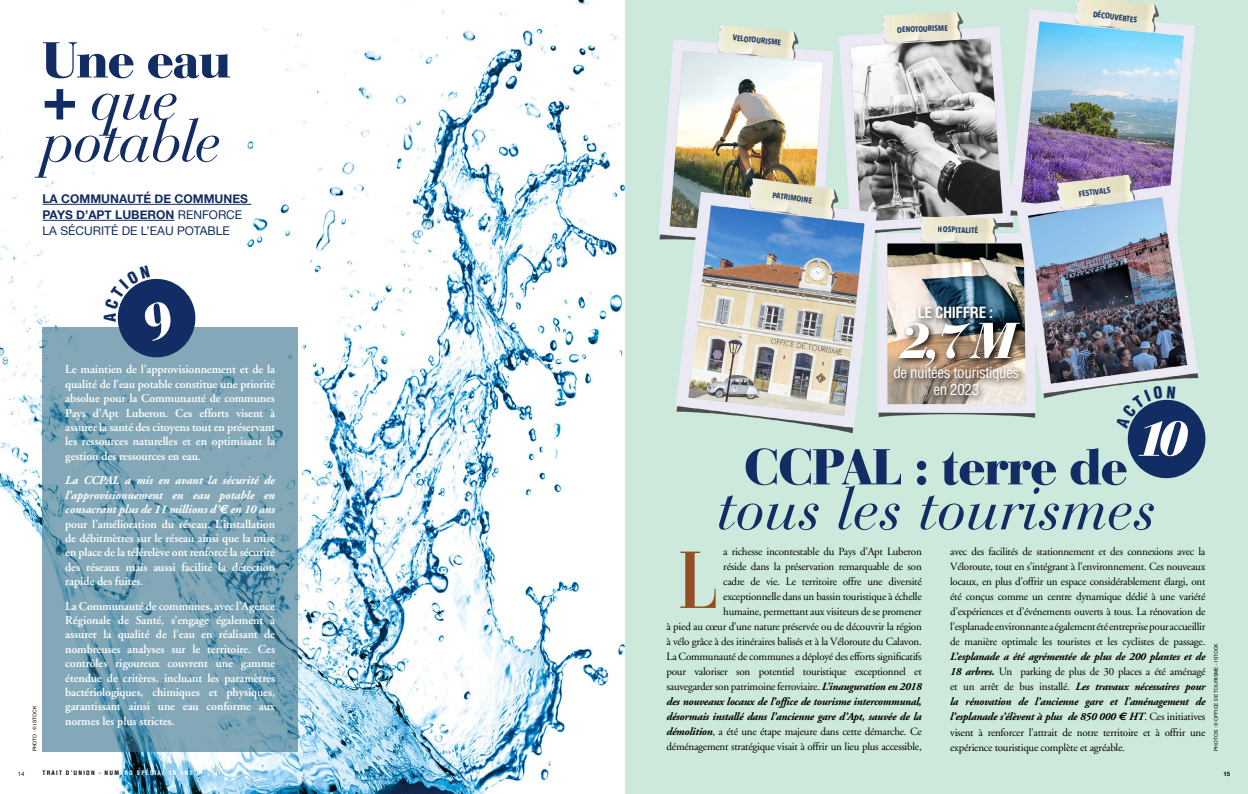
<style>
.page{position:relative;width:1248px;height:794px;background:#fff}
.page>*{position:absolute;margin:0;border:0;box-sizing:border-box;transform-origin:0 0}
.t1{font:700 80px "Bauer Bodoni";color:#925024;scale:.75 1}
.t2{font:italic 60px "Bauer Bodoni";letter-spacing:-.01em;color:#112d63}
.t3{font:italic 60px "Bauer Bodoni";letter-spacing:-.04em;color:#112d63}
.t4{font:900 50px "Bauer Bodoni";letter-spacing:-.04em;color:#112d63}
.t5{font:italic 900 50px "Bauer Bodoni";color:#fff}
.t6{font:condensed 15px "Helvetica";letter-spacing:-.025em;color:#fff}
.t7{font:700 condensed 15px "Helvetica";letter-spacing:-.025em;color:#fff}
.t8{font:600 12px/14.4px "Adobe Garamond";letter-spacing:-.01em;color:#fff;text-align:justify}
.t9{font:700 12px/16px "Helvetica Neue";color:#112d63}
.t10{font:11px/15px "Adobe Garamond";letter-spacing:-.02em;color:#000;text-align:justify}
.t11{font:700 8px "Avenir Next Condensed";color:#112d63}
.t12{font:700 condensed 6px "Helvetica";letter-spacing:.2em;color:#000}
.t13{font:6px "Helvetica Neue";color:#000}
.t14{font:700 6px "Helvetica Neue";color:#000}
.t15{font:5px "Helvetica";color:#000}
.s1{font-weight:900;font-style:normal}
.s2{font-weight:400}
.s3{font-weight:700;font-style:italic}
.s4{font-family:"Euro Sans";font-weight:700;font-style:italic}
.s5{color:#fff}
</style>
<div class="page">
<img style="left:0;top:0;width:1247px;height:794px">
<svg style="left:43px;top:327px;width:255px;height:424px;background:#7aa3b4"></svg>
<hr style="left:43px;top:204px;width:208px;height:1px;background:#112d63">
<hr style="left:43px;top:220px;width:131px;height:1px;background:#112d63">
<div style="left:895px;top:319px;width:132px;height:55px;background:#000;opacity:.9"></div>
<div style="left:890px;top:363px;width:135px;height:40px;background:#000;opacity:.9"></div>
<div style="left:914px;top:303px;width:85px;height:23px;background:#000;opacity:.9"></div>
<svg style="left:104px;top:266px;width:93px;height:93px"></svg>
<svg style="left:1115px;top:386px;width:94px;height:96px;background:#69859c"></svg>
<h3 class="t4" style="left:42px;top:30px;width:191px">Une eau</h3>
<h2 class="t2" style="left:42px;top:63px;width:138px"><span class="s1">+</span> que</h2>
<h2 class="t3" style="left:42px;top:105px;width:180px">potable</h2>
<p class="t9" style="left:43px;top:191px;width:207px">LA COMMUNAUTÉ DE COMMUNES<br>PAYS D’APT LUBERON <span class="s2">RENFORCE<br>LA SÉCURITÉ DE L’EAU POTABLE</span></p>
<p class="t15" style="left:31px;top:751px;width:47px;rotate:-90deg">PHOTO : © ISTOCK</p>
<p class="t8" style="left:65px;top:363px;width:211px">Le maintien de l’approvisionnement et de la qualité de l’eau potable constitue une priorité absolue pour la Communauté de communes Pays d’Apt Luberon. Ces efforts visent à assurer la santé des citoyens tout en préservant les ressources naturelles et en optimisant la gestion des ressources en eau.</p>
<p class="t8" style="left:65px;top:473px;width:211px"><span class="s3">La CCPAL a mis en avant la sécurité de l’approvisionnement en eau potable en consacrant plus de 11 millions d’</span><span class="s4">E</span> <span class="s3">en 10 ans </span>pour l’amélioration du réseau. L’installation de débitmètres sur le réseau ainsi que la mise en place de la télérelève ont renforcé la sécurité des réseaux mais aussi facilité la détection rapide des fuites.</p>
<p class="t8" style="left:65px;top:599px;width:211px">La Communauté de communes, avec l’Agence Régionale de Santé, s’engage également à assurer la qualité de l’eau en réalisant de nombreuses analyses sur le territoire. Ces contrôles rigoureux couvrent une gamme étendue de critères, incluant les paramètres bactériologiques, chimiques et physiques, garantissant ainsi une eau conforme aux normes les plus strictes.</p>
<p class="t11" style="left:733px;top:33px;width:50px;rotate:6deg">VELOTOURISME</p>
<p class="t11" style="left:773px;top:190px;width:41px;rotate:8deg">PATRIMOINE</p>
<p class="t11" style="left:896px;top:25px;width:52px;rotate:-2deg">OENOTOURISME</p>
<p class="t11" style="left:1093px;top:9px;width:46px;rotate:8deg">DÉCOUVERTES</p>
<p class="t11" style="left:938px;top:224px;width:42px;rotate:1deg">HOSPITALITÉ</p>
<h3 class="t7" style="left:917px;top:303px;width:77px">LE CHIFFRE :</h3>
<h3 class="t5" style="left:899px;top:310px;width:118px">2,7 M</h3>
<h3 class="t6" style="left:933px;top:380px;width:47px">en 2023</h3>
<h3 class="t6" style="left:893px;top:363px;width:127px">de nuitées touristiques</h3>
<p class="t11" style="left:1078px;top:189px;width:33px;rotate:-7deg">FESTIVALS</p>
<h3 class="t5" style="left:1135px;top:408px;width:54px">10</h3>
<h3 class="t4" style="left:743px;top:436px;width:386px">CCPAL : terre de</h3>
<h2 class="t2" style="left:716px;top:473px;width:441px">tous les tourismes</h2>
<p class="t10" style="left:666px;top:544px;width:257px;text-align:right">a richesse incontestable du Pays d’Apt Luberon<br>réside dans la préservation remarquable de son<br>cadre de vie. Le territoire offre une diversité exceptionnelle dans un bassin touristique à échelle<br>humaine, permettant aux visiteurs de se promener<br>à pied au cœur d’une nature préservée ou de découvrir la région à vélo grâce à des itinéraires balisés et à la Véloroute du Calavon.<br>La Communauté de communes a déployé des efforts significatifs pour valoriser son potentiel touristique exceptionnel et sauvegarder son patrimoine ferroviaire. <span class="s3">L’inauguration en 2018 des nouveaux locaux de l’office de tourisme intercommunal, désormais installé dans l’ancienne gare d’Apt, sauvée de la démolition</span>, a été une étape majeure dans cette démarche. Ce déménagement stratégique visait à offrir un lieu plus accessible,</p>
<p class="t10" style="left:950px;top:544px;width:257px">avec des facilités de stationnement et des connexions avec la Véloroute, tout en s’intégrant à l’environnement. Ces nouveaux locaux, en plus d’offrir un espace considérablement élargi, ont été conçus comme un centre dynamique dédié à une variété d’expériences et d’événements ouverts à tous. La rénovation de l’esplanade environnante a également été entreprise pour accueillir de manière optimale les touristes et les cyclistes de passage.</p>
<h1 class="t1" style="left:678px;top:532px;width:55px">L</h1>
<p class="t15" style="left:1211px;top:751px;width:109px;rotate:-90deg">PHOTOS : © OFFICE DE TOURISME - ISTOCK</p>
<p class="t10" style="left:950px;top:650px;width:257px"><span class="s3">L’esplanade a été agrémentée de plus de 200 plantes et de 18 arbres.</span> Un parking de plus de 30 places a été aménagé et un arrêt de bus installé. <span class="s3">Les travaux nécessaires pour la rénovation de l’ancienne gare et l’aménagement de l’esplanade s’élèvent à plus de 850 000</span> <span class="s4">E</span> <span class="s3">HT</span>. Ces initiatives visent à renforcer l’attrait de notre territoire et à offrir une expérience touristique complète et agréable.</p>
<p class="t13" style="left:18px;top:769px;width:8px">14</p>
<p class="t12" style="left:43px;top:769px;width:152px">TRAIT D’UNION - NUM<span class="s5">ÉRO SPÉCIAL 10 ANS</span></p>
<p class="t14" style="left:1223px;top:769px;width:8px">15</p>
</div>
